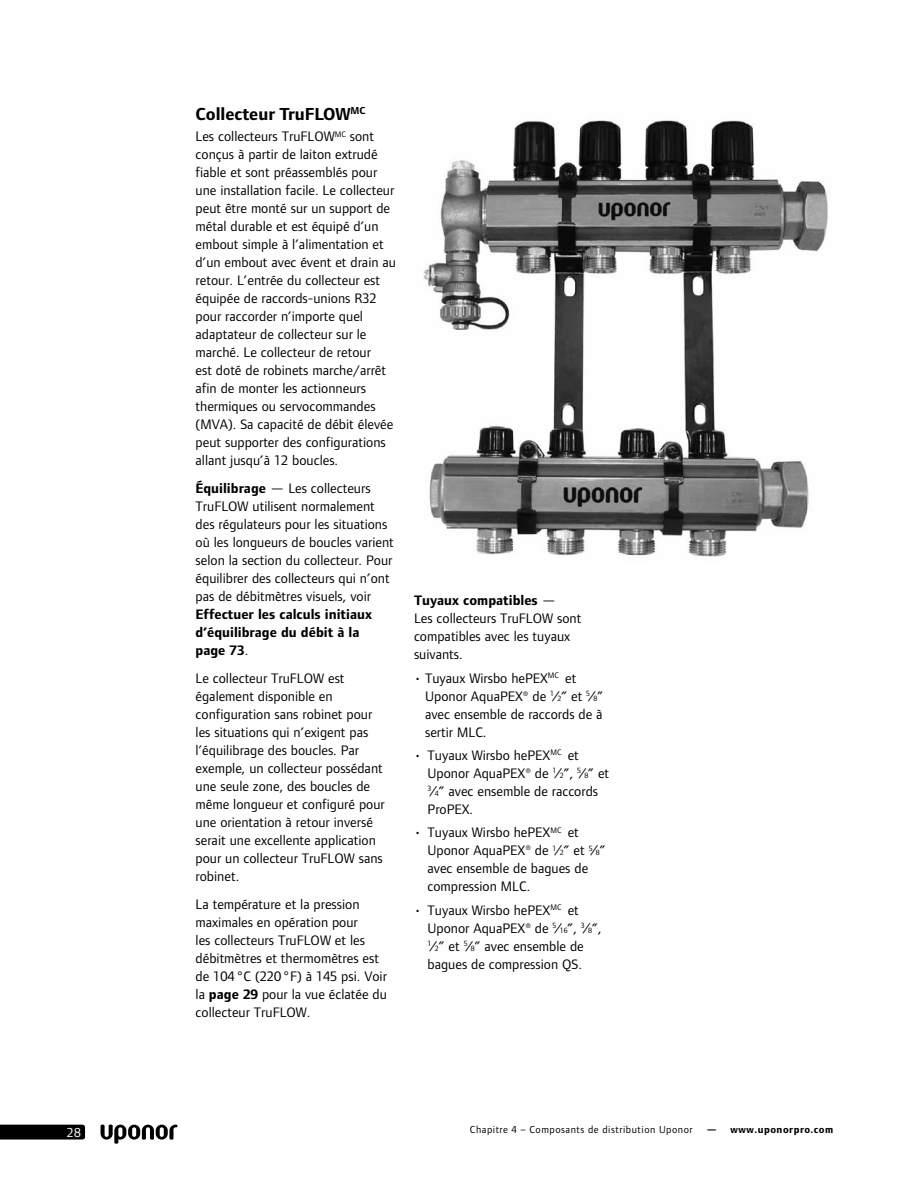
<style>
.page{position:relative;width:918px;height:1188px;background:#fff}
.page>*{position:absolute;margin:0;border:0;box-sizing:border-box;transform-origin:0 0}
.t1{font:700 18px "Foundry Form Sans";color:#000}
.t2{font:14.25px/18px "Foundry Form Sans";color:#000}
.t3{font:700 14.25px/18px "Foundry Form Sans";color:#000}
.t4{font:13.5px "Foundry Form Sans";color:#fff}
.t5{font:10.5px "Foundry Form Sans";letter-spacing:.05em;color:#000}
.t6{font:700 10.5px "Foundry Form Sans";letter-spacing:.05em;color:#000}
.s1{font-weight:700}
.s2{font-weight:400}
.s3{font-size:7.8px}
</style>
<div class="page">
<svg style="left:101px;top:1125px;width:77px;height:19px"></svg>
<svg style="left:0;top:1125px;width:85px;height:15px"></svg>
<img style="left:423px;top:120px;width:405px;height:437px">
<p class="t1" style="left:196px;top:104px;width:172px">Collecteur TruFLOW<sup>MC</sup></p>
<p class="t2" style="left:196px;top:128px;width:202px">Les collecteurs TruFLOW<sup>MC</sup> sont conçus à partir de laiton extrudé fiable et sont préassemblés pour une installation facile. Le collecteur peut être monté sur un support de métal durable et est équipé d’un embout simple à l’alimentation et d’un embout avec évent et drain au retour. L’entrée du collecteur est équipée de raccords-unions R32 pour raccorder n’importe quel adaptateur de collecteur sur le marché. Le collecteur de retour<br>est doté de robinets marche/arrêt afin de monter les actionneurs thermiques ou servocommandes (MVA). Sa capacité de débit élevée peut supporter des configurations allant jusqu’à 12 boucles.</p>
<p class="t2" style="left:196px;top:479px;width:200px"><span class="s1">Équilibrage</span> — Les collecteurs TruFLOW utilisent normalement des régulateurs pour les situations où les longueurs de boucles varient selon la section du collecteur. Pour équilibrer des collecteurs qui n’ont pas de débitmètres visuels, voir</p>
<p class="t3" style="left:196px;top:605px;width:178px">Effectuer les calculs initiaux d’équilibrage du débit à la page 73<span class="s2">.</span></p>
<p class="t2" style="left:196px;top:669px;width:191px">Le collecteur TruFLOW est également disponible en configuration sans robinet pour les situations qui n’exigent pas l’équilibrage des boucles. Par exemple, un collecteur possédant une seule zone, des boucles de même longueur et configuré pour une orientation à retour inversé serait une excellente application pour un collecteur TruFLOW sans robinet.</p>
<p class="t2" style="left:196px;top:895px;width:193px">La température et la pression maximales en opération pour<br>les collecteurs TruFLOW et les débitmètres et thermomètres est de 104 °C (220 °F) à 145 psi. Voir la <span class="s1">page 29</span> pour la vue éclatée du collecteur TruFLOW.</p>
<p class="t2" style="left:414px;top:591px;width:169px"><span class="s1">Tuyaux compatibles</span> —<br>Les collecteurs TruFLOW sont compatibles avec les tuyaux suivants.</p>
<p class="t2" style="left:425px;top:669px;width:180px;text-indent:-11px">• Tuyaux Wirsbo hePEX<sup>MC</sup> et<br>Uponor AquaPEX® de <sup>1</sup>⁄<span class="s3">2</span>” et <sup>5</sup>⁄<span class="s3">8</span>” avec ensemble de raccords de à sertir MLC.</p>
<p class="t2" style="left:428px;top:746px;width:183px;text-indent:-13px">• Tuyaux Wirsbo hePEX<sup>MC</sup> et<br>Uponor AquaPEX® de <sup>1</sup>⁄<span class="s3">2</span>”, <sup>5</sup>⁄<span class="s3">8</span>” et<br><sup>3</sup>⁄<span class="s3">4</span>” avec ensemble de raccords<br>ProPEX.</p>
<p class="t2" style="left:428px;top:824px;width:180px;text-indent:-13px">• Tuyaux Wirsbo hePEX<sup>MC</sup> et<br>Uponor AquaPEX® de <sup>1</sup>⁄<span class="s3">2</span>” et <sup>5</sup>⁄<span class="s3">8</span>” avec ensemble de bagues de compression MLC.</p>
<p class="t2" style="left:428px;top:901px;width:176px;text-indent:-13px">• Tuyaux Wirsbo hePEX<sup>MC</sup> et<br>Uponor AquaPEX® de <sup>5</sup>⁄<span class="s3">16</span>”, <sup>3</sup>⁄<span class="s3">8</span>”,<br><sup>1</sup>⁄<span class="s3">2</span>” et <sup>5</sup>⁄<span class="s3">8</span>” avec ensemble de bagues de compression QS.</p>
<p class="t4" style="left:67px;top:1125px;width:15px">28</p>
<p class="t5" style="left:470px;top:1124px;width:224px">Chapitre 4 – Composants de distribution Uponor</p>
<p class="t6" style="left:706px;top:1124px;width:128px">— www.uponorpro.com</p>
</div>
